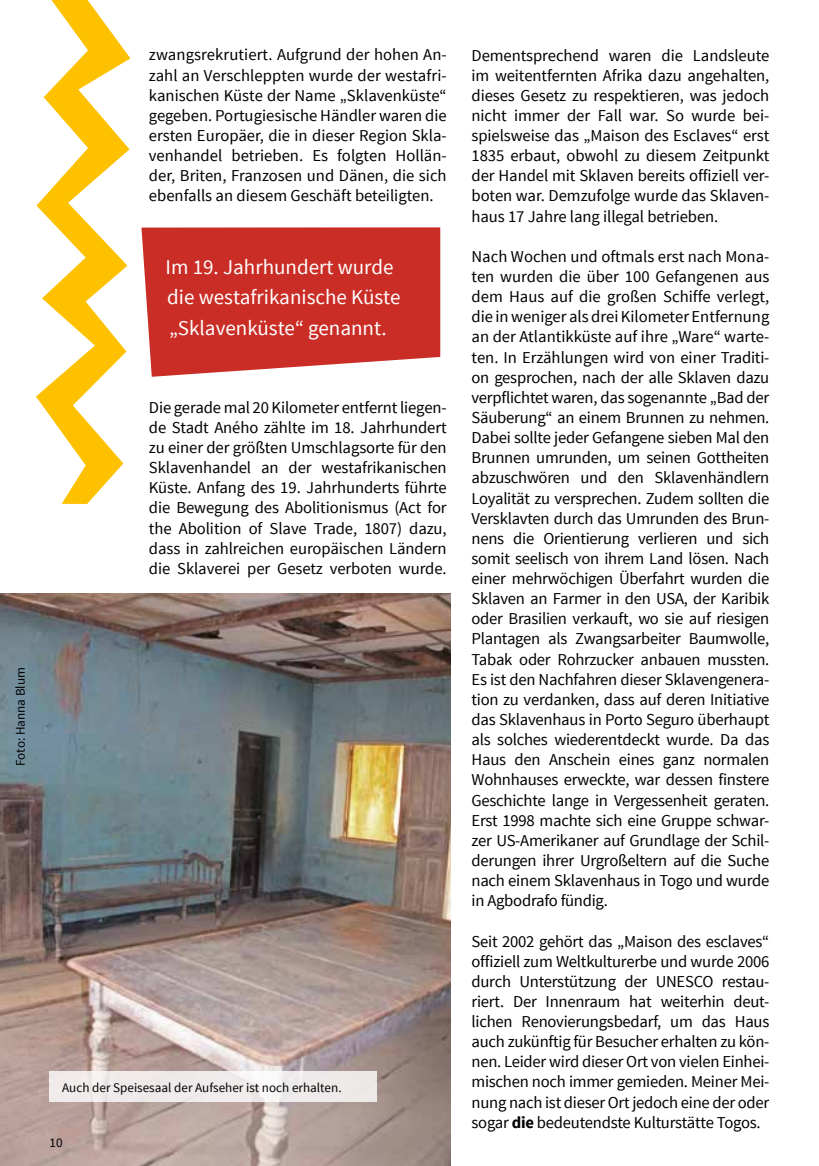
<style>
.page{position:relative;width:819px;height:1166px;background:#fff}
.page>*{position:absolute;margin:0;border:0;box-sizing:border-box;transform-origin:0 0}
.t1{font:21px/30.1px "Source Sans Pro";color:#fff}
.t2{font:16.62px/20.1px "Source Sans Pro";letter-spacing:-.005em;color:#000;text-align:justify}
.t3{font:13.12px "Source Sans Pro";color:#000}
.s1{font-weight:700}
</style>
<div class="page">
<svg style="left:141px;top:227px;width:299px;height:150px;background:#ce3f38"></svg>
<svg style="left:36px;top:0;width:94px;height:504px"></svg>
<img style="left:0;top:594px;width:450px;height:572px">
<div style="left:50px;top:1072px;width:327px;height:30px;background:linear-gradient(to right,#f1eceb,#efeceb)"></div>
<p class="t3" style="left:12px;top:766px;width:100px;rotate:-90deg">Foto: Hanna Blum</p>
<p class="t2" style="left:149px;top:45px;width:299px">zwangsrekrutiert. Aufgrund der hohen An&shy;zahl an Verschleppten wurde der westafri&shy;kanischen Küste der Name „Sklavenküste“ gegeben. Portugiesische Händler waren die ersten Europäer, die in dieser Region Skla&shy;venhandel betrieben. Es folgten Hollän&shy;der, Briten, Franzosen und Dänen, die sich ebenfalls an diesem Geschäft beteiligten.</p>
<p class="t1" style="left:165px;top:253px;width:236px">Im 19. Jahrhundert wurde die westafrikanische Küste „Sklavenküste“ genannt.</p>
<p class="t2" style="left:149px;top:397px;width:299px">Die gerade mal 20 Kilometer entfernt liegen&shy;de Stadt Aného zählte im 18. Jahrhundert zu einer der größten Umschlagsorte für den Sklavenhandel an der westafrikanischen Küste. Anfang des 19. Jahrhunderts führte die Bewegung des Abolitionismus (Act for the Abolition of Slave Trade, 1807) dazu, dass in zahlreichen europäischen Ländern die Sklaverei per Gesetz verboten wurde.</p>
<p class="t3" style="left:62px;top:1079px;width:281px">Auch der Speisesaal der Aufseher ist noch erhalten.</p>
<p class="t3" style="left:50px;top:1135px;width:15px">10</p>
<p class="t2" style="left:471px;top:45px;width:299px">Dementsprechend waren die Landsleute im weitentfernten Afrika dazu angehalten, dieses Gesetz zu respektieren, was jedoch nicht immer der Fall war. So wurde bei&shy;spielsweise das „Maison des Esclaves“ erst 1835 erbaut, obwohl zu diesem Zeitpunkt der Handel mit Sklaven bereits offiziell ver&shy;boten war. Demzufolge wurde das Sklaven&shy;haus 17 Jahre lang illegal betrieben.</p>
<p class="t2" style="left:471px;top:247px;width:299px">Nach Wochen und oftmals erst nach Mona&shy;ten wurden die über 100 Gefangenen aus dem Haus auf die großen Schiffe verlegt, die in weniger als drei Kilometer Entfernung an der Atlantikküste auf ihre „Ware“ warte&shy;ten. In Erzählungen wird von einer Traditi&shy;on gesprochen, nach der alle Sklaven dazu verpflichtet waren, das sogenannte „Bad der Säuberung“ an einem Brunnen zu nehmen.<br>Dabei sollte jeder Gefangene sieben Mal den Brunnen umrunden, um seinen Gottheiten abzuschwören und den Sklavenhändlern Loyalität zu versprechen. Zudem sollten die Versklavten durch das Umrunden des Brun&shy;nens die Orientierung verlieren und sich somit seelisch von ihrem Land lösen. Nach einer mehrwöchigen Überfahrt wurden die Sklaven an Farmer in den USA, der Karibik oder Brasilien verkauft, wo sie auf riesigen Plantagen als Zwangsarbeiter Baumwolle, Tabak oder Rohrzucker anbauen mussten.<br>Es ist den Nachfahren dieser Sklavengenera&shy;tion zu verdanken, dass auf deren Initiative das Sklavenhaus in Porto Seguro überhaupt als solches wiederentdeckt wurde. Da das Haus den Anschein eines ganz normalen Wohnhauses erweckte, war dessen finstere Geschichte lange in Vergessenheit geraten.<br>Erst 1998 machte sich eine Gruppe schwar&shy;zer US-Amerikaner auf Grundlage der Schil&shy;derungen ihrer Urgroßeltern auf die Suche nach einem Sklavenhaus in Togo und wurde in Agbodrafo fündig.</p>
<p class="t2" style="left:471px;top:931px;width:299px">Seit 2002 gehört das „Maison des esclaves“ offiziell zum Weltkulturerbe und wurde 2006 durch Unterstützung der UNESCO restau&shy;riert. Der Innenraum hat weiterhin deut&shy;lichen Renovierungsbedarf, um das Haus auch zukünftig für Besucher erhalten zu kön&shy;nen. Leider wird dieser Ort von vielen Einhei&shy;mischen noch immer gemieden. Meiner Mei&shy;nung nach ist dieser Ort jedoch eine der oder sogar <span class="s1">die</span> bedeutendste Kulturstätte Togos.</p>
</div>
